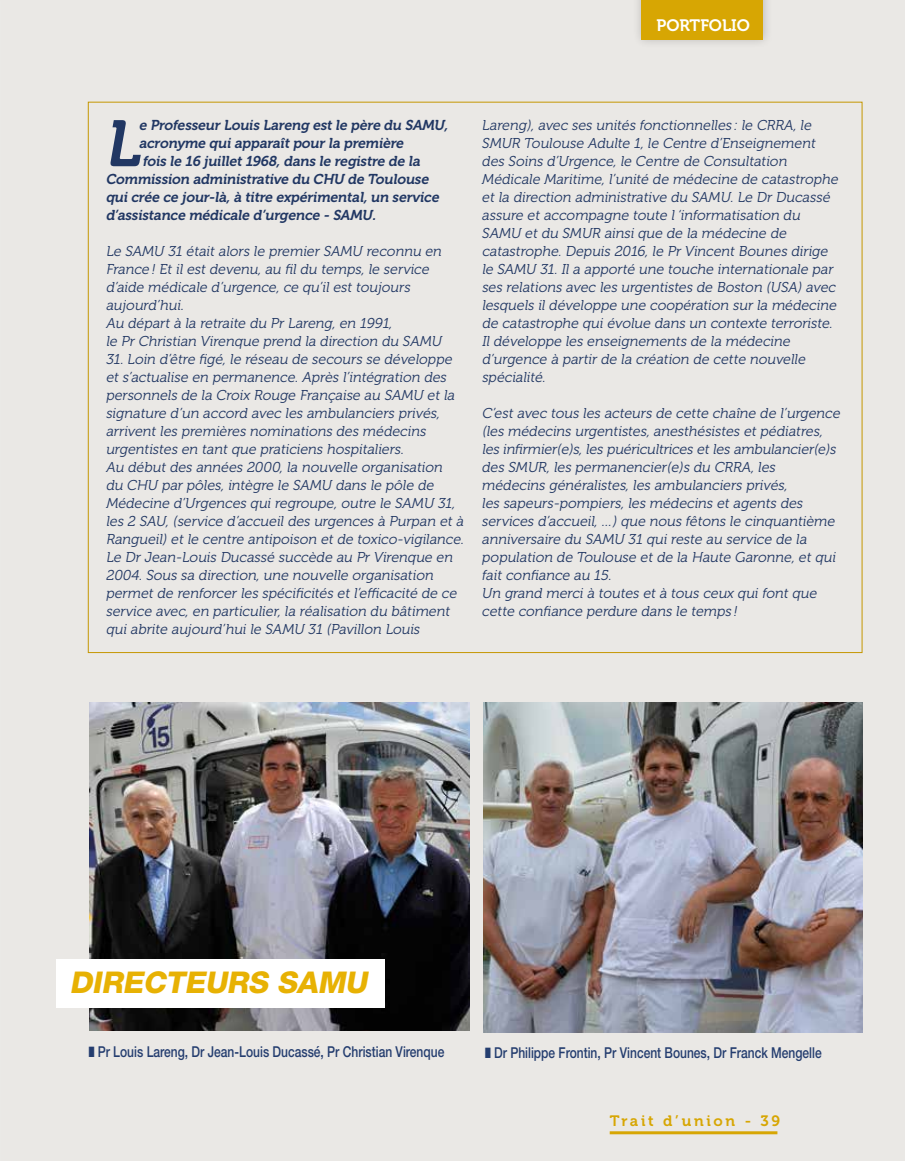
<style>
.page{position:relative;width:905px;height:1161px;background:#fff}
.page>*{position:absolute;margin:0;border:0;box-sizing:border-box;transform-origin:0 0}
.t1{font:italic 64.95px "Museo 700";color:#243d6f}
.t2{font:italic 800 30px "Helvetica Neue LT Std";color:#e7b103}
.t3{font:16.5px "Museo 700";color:#fff}
.t4{font:500 15px "Helvetica Neue LT Pro";color:#243d6f;scale:.8 1}
.t5{font:15px "Museo 700";letter-spacing:.18em;color:#d7a603}
.t6{font:italic 14.25px/18px "Museo 300";color:#243d6f}
.t7{font:italic 14.25px "Museo 700";color:#243d6f}
</style>
<div class="page">
<div style="left:0;top:0;width:904px;height:1161px;background:#eae8e5"></div>
<hr style="left:609px;top:1131px;width:168px;height:3px;background:#d7a603">
<img style="left:483px;top:703px;width:379px;height:330px">
<img style="left:89px;top:703px;width:380px;height:327px">
<div style="left:631px;top:0;width:141px;height:49px;background:#000;opacity:.21"></div>
<div style="left:641px;top:0;width:121px;height:39px;background:#d7a603"></div>
<div style="left:57px;top:959px;width:328px;height:48px;background:#fff"></div>
<p class="t3" style="left:656px;top:16px;width:95px">PORTFOLIO</p>
<p class="t7" style="left:139px;top:117px;width:313px">e Professeur Louis Lareng estle père du SAMU,</p>
<p class="t7" style="left:139px;top:135px;width:269px">acronyme quiapparaîtpour la première</p>
<p class="t7" style="left:142px;top:153px;width:282px">fois le 16 j uillet1968,dans le registre de la</p>
<p class="t7" style="left:106px;top:171px;width:327px">Commission administrative du CHU de Toulouse</p>
<p class="t7" style="left:106px;top:189px;width:337px">quicrée ce j our-là,à titre expérimental,un service</p>
<p class="t7" style="left:106px;top:207px;width:274px">d’assistance médicale d’urgence - SAMU.</p>
<p class="t6" style="left:106px;top:243px;width:340px">Le SAMU 31 était alors le premier SAMU reconnu en France! Et il est devenu, au fil du temps, le service d’aide médicale d’urgence, ce qu’il est touj ours<br>auj ourd’hui.<br>Au départ à la retraite du Pr Lareng, en 1991,<br>le Pr Christian Virenque prend la direction du SAMU</p>
<p class="t6" style="left:106px;top:351px;width:362px">31. Loin d’être figé, le réseau de secours se développe et s’actualise en permanence. Après l’intégration des personnels de la Croix Rouge Française au SAMU et la signature d’un accord avec les ambulanciers privés, arrivent les premières nominations des médecins urgentistes en tant que praticiens hospitaliers.<br>Au début des années 2000, la nouvelle organisation du CHU par pôles, intègre le SAMU dans le pôle de Médecine d’Urgences qui regroupe, outre le SAMU 31, les 2 SAU, (service d’accueil des urgences à Purpan et à Rangueil) et le centre antipoison et de toxico-vigilance.<br>Le Dr Jean-Louis Ducassé succède au PrVirenque en 2004. Sous sa direction, une nouvelle organisation permet de renforcer les spécificités et l’efficacité de ce service avec, en particulier, la réalisation du bâtiment qui abrite auj ourd’hui le SAMU 31 (Pavillon Louis</p>
<h1 class="t1" style="left:103px;top:108px;width:50px">L</h1>
<p class="t6" style="left:481px;top:117px;width:360px">Lareng), avec ses unités fonctionnelles : le CRRA, le SMUR Toulouse Adulte 1, le Centre d’Enseignement des Soins d’Urgence, le Centre de Consultation Médicale Maritime, l’unité de médecine de catastrophe et la direction administrative du SAMU. Le Dr Ducassé assure et accompagne toute l‘informatisation du SAMU et du SMUR ainsi que de la médecine de catastrophe. Depuis 2016, le PrVincent Bounes dirige le SAMU 31. Il a apporté une touche internationale par ses relations avec les urgentistes de Boston (USA) avec lesquels il développe une coopération sur la médecine de catastrophe qui évolue dans un contexte terroriste.<br>Il développe les enseignements de la médecine d’urgence à partir de la création de cette nouvelle spécialité.</p>
<p class="t6" style="left:481px;top:405px;width:362px">C’est avec tous les acteurs de cette chaîne de l’urgence (les médecins urgentistes, anesthésistes et pédiatres, les infirmier(e)s,les puéricultrices etles ambulancier(e)s des SMUR, les permanencier(e)s du CRRA, les médecins généralistes, les ambulanciers privés,<br>les sapeurs-pompiers, les médecins et agents des services d’accueil,…) que nous fêtons le cinquantième anniversaire du SAMU 31 qui reste au service de la population de Toulouse et de la Haute Garonne, et qui fait confiance au 15.<br>Un grand merci à toutes et à tous ceux qui font que cette confiance perdure dans le temps !</p>
<h2 class="t2" style="left:69px;top:964px;width:305px">DIRECTEURS SAMU</h2>
<p class="t4" style="left:89px;top:1042px;width:446px">■ Pr Louis Lareng, Dr Jean-Louis Ducassé, Pr Christian Virenque</p>
<p class="t4" style="left:485px;top:1044px;width:422px">■ Dr Philippe Frontin, Pr Vincent Bounes, Dr Franck Mengelle</p>
<p class="t5" style="left:609px;top:1112px;width:172px">Trait d’union - 39</p>
</div>
